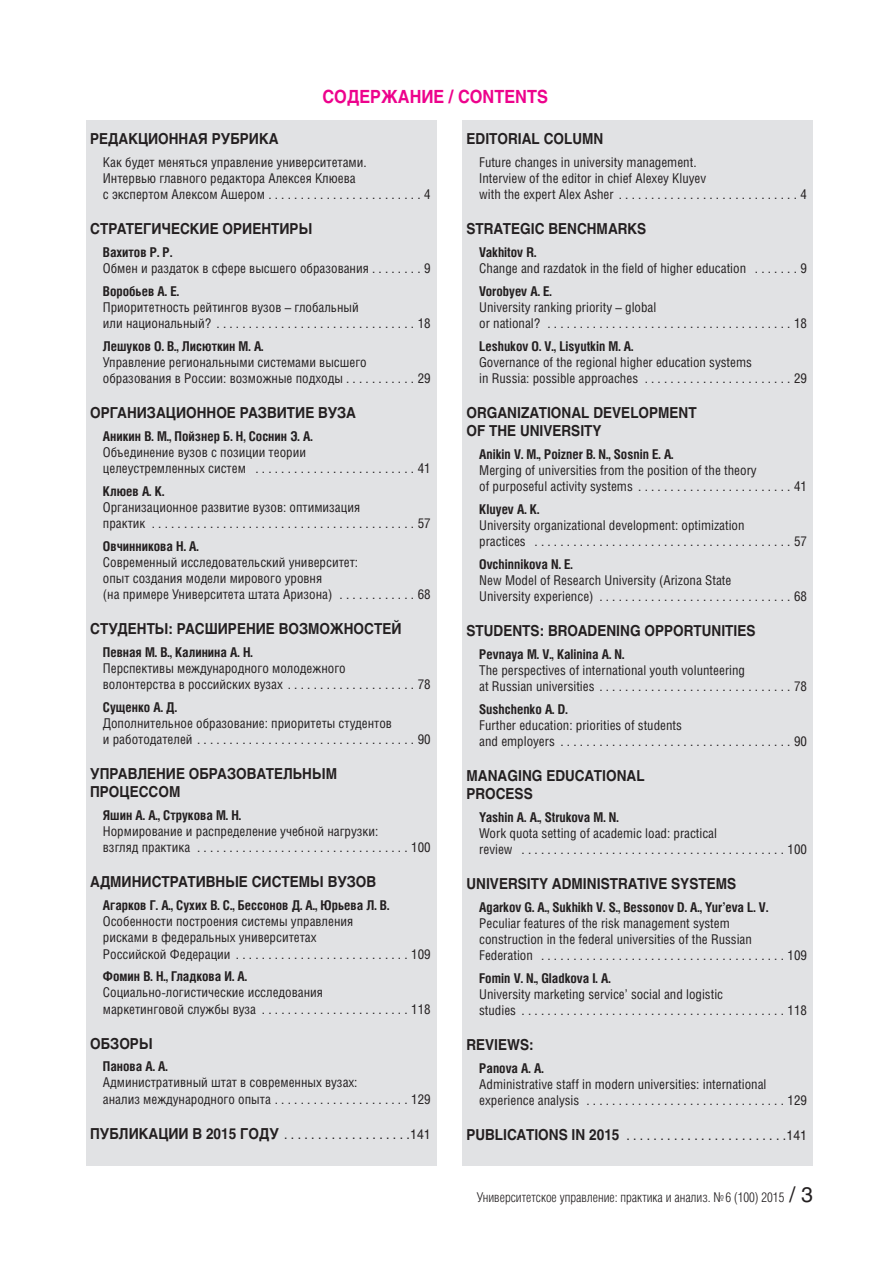
<style>
.page{position:relative;width:893px;height:1263px;background:#fff}
.page>*{position:absolute;margin:0;border:0;box-sizing:border-box;transform-origin:0 0}
.t1{font:700 18px "Helios";color:#ed028c;scale:.9 1}
.t2{font:700 15px/18px "Helios";color:#231f20;scale:.9 1}
.t3{font:13.5px/16.2px "Helios Cond";color:#231f20}
.t4{font:700 13.5px "Helios Cond";color:#231f20}
.t5{font:13.5px "Helios";color:#231f20;scale:.9 1}
.t6{font:300 13.5px "Helios Cond";color:#231f20}
.s1{font-weight:700;font-size:15px}
.s2{font-family:"Helios";font-weight:400;font-size:21px}
</style>
<div class="page">
<div style="left:86px;top:120px;width:351px;height:1045px;background:#e1e2e4"></div>
<div style="left:462px;top:120px;width:351px;height:1045px;background:#e1e2e4"></div>
<h1 class="t1" style="left:322px;top:86px;width:252px">СОДЕРЖАНИЕ / CONTENTS</h1>
<p class="t2" style="left:466px;top:130px;width:154px">EDITORIAL COLUMN</p>
<p class="t3" style="left:479px;top:154px;width:329px">Future changes in university management.<br>Interview of the editor in chief Alexey Kluyev<br>with the expert Alex Asher ............................4</p>
<p class="t2" style="left:466px;top:220px;width:201px">STRATEGIC BENCHMARKS</p>
<p class="t4" style="left:479px;top:244px;width:59px">Vakhitov R.</p>
<p class="t3" style="left:479px;top:260px;width:329px">Change and razdatok in the field of higher education . . . . . . . 9</p>
<p class="t4" style="left:479px;top:283px;width:74px">Vorobyev A. E.</p>
<p class="t3" style="left:479px;top:299px;width:329px">University ranking priority – global<br>or national? ......................................18</p>
<p class="t4" style="left:479px;top:338px;width:156px">Leshukov O. V., Lisyutkin M. A.</p>
<p class="t3" style="left:479px;top:354px;width:329px">Governance of the regional higher education systems<br>in Russia: possible approaches . . . . . . . . . . . . . . . . . . . . . . . 29</p>
<p class="t2" style="left:466px;top:404px;width:257px">ORGANIZATIONAL DEVELOPMENT<br>OF THE UNIVERSITY</p>
<p class="t4" style="left:479px;top:446px;width:196px">Anikin V. M., Poizner B. N., Sosnin E. A.</p>
<p class="t3" style="left:479px;top:462px;width:329px">Merging of universities from the position of the theory<br>of purposeful activity systems ........................ 41</p>
<p class="t4" style="left:479px;top:501px;width:62px">Kluyev A. K.</p>
<p class="t3" style="left:479px;top:517px;width:329px">University organizational development: optimization<br>practices ........................................57</p>
<p class="t4" style="left:479px;top:556px;width:95px">Ovchinnikova N. E.</p>
<p class="t3" style="left:479px;top:572px;width:329px">New Model of Research University (Arizona State<br>University experience) ..............................68</p>
<p class="t2" style="left:466px;top:622px;width:323px">STUDENTS: BROADENING OPPORTUNITIES</p>
<p class="t4" style="left:479px;top:646px;width:147px">Pevnaya M. V., Kalinina A. N.</p>
<p class="t3" style="left:479px;top:662px;width:329px">The perspectives of international youth volunteering<br>at Russian universities ..............................78</p>
<p class="t4" style="left:479px;top:701px;width:90px">Sushchenko A. D.</p>
<p class="t3" style="left:479px;top:717px;width:329px">Further education: priorities of students<br>and employers ....................................90</p>
<p class="t2" style="left:466px;top:767px;width:199px">MANAGING EDUCATIONAL<br>PROCESS</p>
<p class="t4" style="left:479px;top:809px;width:141px">Yashin A. A., Strukova M. N.</p>
<p class="t3" style="left:479px;top:825px;width:329px">Work quota setting of academic load: practical<br>review .........................................100</p>
<p class="t2" style="left:466px;top:875px;width:301px">UNIVERSITY ADMINISTRATIVE SYSTEMS</p>
<p class="t4" style="left:479px;top:899px;width:290px">Agarkov G. A., Sukhikh V. S., Bessonov D. A., Yur’eva L. V.</p>
<p class="t3" style="left:479px;top:915px;width:329px">Peculiar features of the risk management system<br>construction in the federal universities of the Russian<br>Federation ......................................109</p>
<p class="t4" style="left:479px;top:970px;width:133px">Fomin V. N., Gladkova I. A.</p>
<p class="t3" style="left:479px;top:986px;width:329px">University marketing service’ social and logistic<br>studies .........................................118</p>
<p class="t2" style="left:466px;top:1036px;width:76px">REVIEWS:</p>
<p class="t4" style="left:479px;top:1060px;width:66px">Panova A. A.</p>
<p class="t3" style="left:479px;top:1076px;width:329px">Administrative staff in modern universities: international experience analysis ...............................129</p>
<p class="t5" style="left:466px;top:1127px;width:380px"><span class="s1">PUBLICATIONS IN 2015</span> ........................141</p>
<p class="t2" style="left:90px;top:130px;width:211px">РЕДАКЦИОННАЯ РУБРИКА</p>
<p class="t3" style="left:103px;top:154px;width:329px">Как будет меняться управление университетами.<br>Интервью главного редактора Алексея Клюева<br>с экспертом Алексом Ашером ........................4</p>
<p class="t2" style="left:90px;top:220px;width:248px">СТРАТЕГИЧЕСКИЕ ОРИЕНТИРЫ</p>
<p class="t4" style="left:103px;top:244px;width:71px">Вахитов Р. Р.</p>
<p class="t3" style="left:103px;top:260px;width:329px">Обмен и раздаток в сфере высшего образования . . . . . . . . 9</p>
<p class="t4" style="left:103px;top:283px;width:78px">Воробьев А. Е.</p>
<p class="t3" style="left:103px;top:299px;width:329px">Приоритетность рейтингов вузов – глобальный<br>или национальный? ...............................18</p>
<p class="t4" style="left:103px;top:338px;width:162px">Лешуков О. В., Лисюткин М. А.</p>
<p class="t3" style="left:103px;top:354px;width:329px">Управление региональными системами высшего образования в России: возможные подходы . . . . . . . . . . . 29</p>
<p class="t2" style="left:90px;top:404px;width:297px">ОРГАНИЗАЦИОННОЕ РАЗВИТИЕ ВУЗА</p>
<p class="t4" style="left:103px;top:428px;width:211px">Аникин В. М., Пойзнер Б. Н, Соснин Э. А.</p>
<p class="t3" style="left:103px;top:444px;width:329px">Объединение вузов с позиции теории<br>целеустремленных систем .........................41</p>
<p class="t4" style="left:103px;top:483px;width:63px">Клюев А. К.</p>
<p class="t3" style="left:103px;top:499px;width:329px">Организационное развитие вузов: оптимизация<br>практик .........................................57</p>
<p class="t4" style="left:103px;top:538px;width:97px">Овчинникова Н. А.</p>
<p class="t3" style="left:103px;top:554px;width:329px">Современный исследовательский университет:<br>опыт создания модели мирового уровня<br>(на примере Университета штата Аризона) . . . . . . . . . . . . 68</p>
<p class="t2" style="left:90px;top:620px;width:348px">СТУДЕНТЫ: РАСШИРЕНИЕ ВОЗМОЖНОСТЕЙ</p>
<p class="t4" style="left:103px;top:644px;width:151px">Певная М. В., Калинина А. Н.</p>
<p class="t3" style="left:103px;top:660px;width:329px">Перспективы международного молодежного<br>волонтерства в российских вузах . . . . . . . . . . . . . . . . . . . . 78</p>
<p class="t4" style="left:103px;top:699px;width:76px">Сущенко А. Д.</p>
<p class="t3" style="left:103px;top:715px;width:329px">Дополнительное образование: приоритеты студентов<br>и работодателей ..................................90</p>
<p class="t2" style="left:90px;top:765px;width:276px">УПРАВЛЕНИЕ ОБРАЗОВАТЕЛЬНЫМ<br>ПРОЦЕССОМ</p>
<p class="t4" style="left:103px;top:807px;width:140px">Яшин А. А., Струкова М. Н.</p>
<p class="t3" style="left:103px;top:823px;width:329px">Нормирование и распределение учебной нагрузки:<br>взгляд практика .................................100</p>
<p class="t2" style="left:90px;top:873px;width:319px">АДМИНИСТРАТИВНЫЕ СИСТЕМЫ ВУЗОВ</p>
<p class="t4" style="left:103px;top:897px;width:288px">Агарков Г. А., Сухих В. С., Бессонов Д. А., Юрьева Л. В.</p>
<p class="t3" style="left:103px;top:913px;width:329px">Особенности построения системы управления<br>рисками в федеральных университетах<br>Российской Федерации ...........................109</p>
<p class="t4" style="left:103px;top:968px;width:146px">Фомин В. Н., Гладкова И. А.</p>
<p class="t3" style="left:103px;top:984px;width:329px">Социально-логистические исследования<br>маркетинговой службы вуза .......................118</p>
<p class="t2" style="left:90px;top:1034px;width:71px">ОБЗОРЫ</p>
<p class="t4" style="left:103px;top:1058px;width:66px">Панова А. А.</p>
<p class="t3" style="left:103px;top:1074px;width:329px">Административный штат в современных вузах:<br>анализ международного опыта . . . . . . . . . . . . . . . . . . . . . 129</p>
<p class="t5" style="left:90px;top:1126px;width:380px"><span class="s1">ПУБЛИКАЦИИ В 2015 ГОДУ</span> ...................141</p>
<p class="t6" style="left:477px;top:1190px;width:338px">Университетское управление: практика и анализ. № 6 (100) 2015 <span class="s2">/ 3</span></p>
</div>
